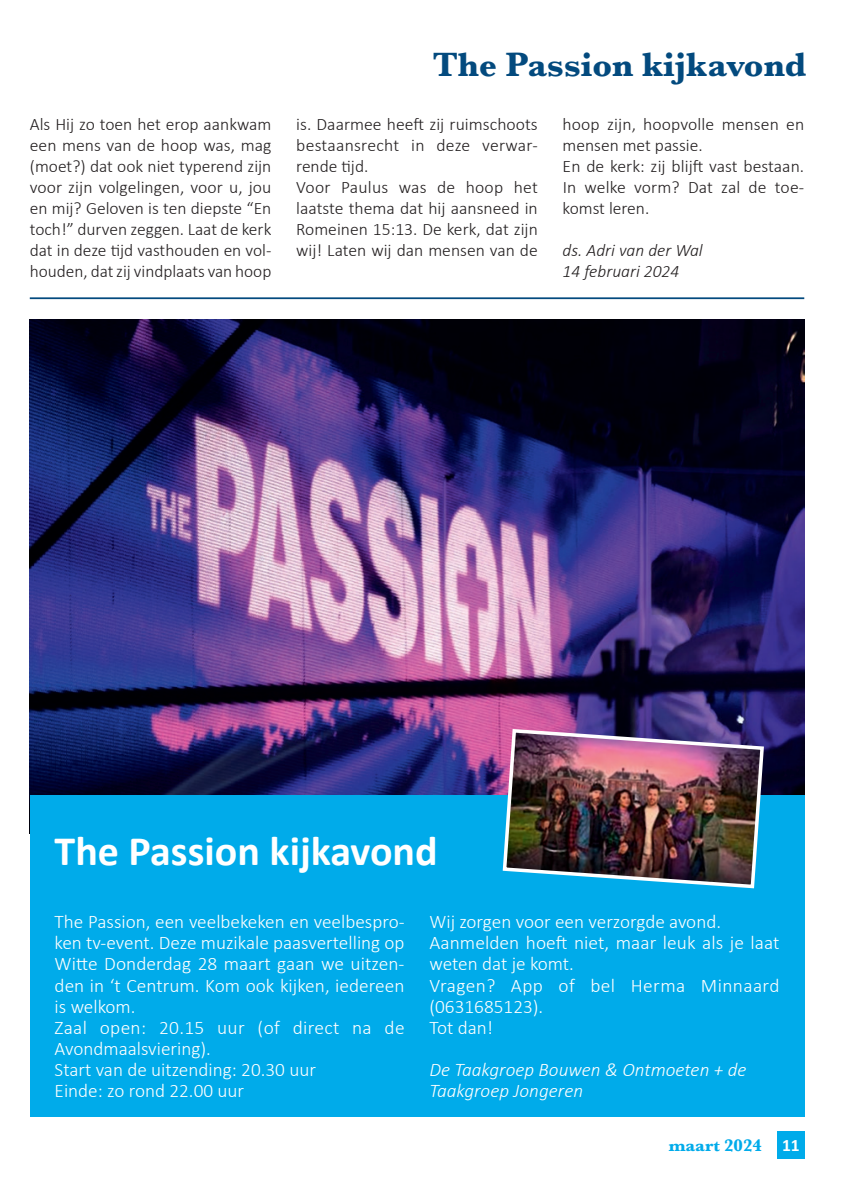
<style>
.page{position:relative;width:844px;height:1191px;background:#fff}
.page>*{position:absolute;margin:0;border:0;box-sizing:border-box;transform-origin:0 0}
.t1{font:700 42px "Calibri";color:#fff}
.t2{font:700 35px "Baskerville";color:#034a7e}
.t3{font:300 19.25px/21px "Calibri";color:#fff}
.t4{font:italic 300 19.25px/21px "Calibri";color:#fff}
.t5{font:300 17.5px/21px "Calibri";color:#231f20}
.t6{font:italic 300 17.5px/21px "Calibri";color:#231f20}
.t7{font:700 17.5px "Baskerville";color:#00abea}
.s1{font-family:"Calibri";color:#fff}
</style>
<div class="page">
<hr style="left:30px;top:297px;width:774px;height:2px;background:#034a7e">
<img style="left:30px;top:319px;width:774px;height:476px">
<div style="left:30px;top:795px;width:774px;height:322px;background:#00abea"></div>
<img style="left:500px;top:727px;width:265px;height:162px">
<div style="left:776px;top:1131px;width:28px;height:28px;background:#00abea"></div>
<h2 class="t2" style="left:433px;top:40px;width:375px">The Passion kijkavond</h2>
<p class="t5" style="left:30px;top:114px;width:243px;text-align:justify">Als Hij zo toen het erop aankwam een mens van de hoop was, mag (moet?) dat ook niet typerend zijn voor zijn volgelingen, voor u, jou en mij? Geloven is ten diepste “En toch!” durven zeggen. Laat de kerk dat in deze tijd vasthouden en vol&shy;houden, dat zij vindplaats van hoop</p>
<p class="t5" style="left:296px;top:114px;width:243px">is. Daarmee heeft zij ruimschoots bestaansrecht in deze verwar&shy;rende tijd.<br>Voor Paulus was de hoop het laatste thema dat hij aansneed in<br>Romeinen 15:13. De kerk, dat zijn wij! Laten wij dan mensen van de</p>
<p class="t5" style="left:562px;top:114px;width:243px">hoop zijn, hoopvolle mensen en mensen met passie.<br>En de kerk: zij blijft vast bestaan.<br>In welke vorm? Dat zal de toe&shy;komst leren.</p>
<p class="t6" style="left:562px;top:240px;width:141px">ds. Adri van der Wal<br>14 februari 2024</p>
<h1 class="t1" style="left:55px;top:821px;width:384px">The Passion kijkavond</h1>
<p class="t3" style="left:55px;top:911px;width:351px">The Passion, een veelbekeken en veelbespro&shy;ken tv-event. Deze muzikale paasvertelling op Witte Donderdag 28 maart gaan we uitzen&shy;den in ‘t Centrum. Kom ook kijken, iedereen is welkom.<br>Zaal open: 20.15 uur (of direct na de Avondmaalsviering).<br>Start van de uitzending: 20.30 uur<br>Einde: zo rond 22.00 uur</p>
<p class="t3" style="left:429px;top:911px;width:351px">Wij zorgen voor een verzorgde avond.<br>Aanmelden hoeft niet, maar leuk als je laat weten dat je komt.<br>Vragen? App of bel Herma Minnaard (0631685123).<br>Tot dan!</p>
<p class="t4" style="left:429px;top:1058px;width:318px">De Taakgroep Bouwen &amp; Ontmoeten + de<br>Taakgroep Jongeren</p>
<p class="t7" style="left:668px;top:1133px;width:133px">maart 2024 <span class="s1">11</span></p>
</div>
